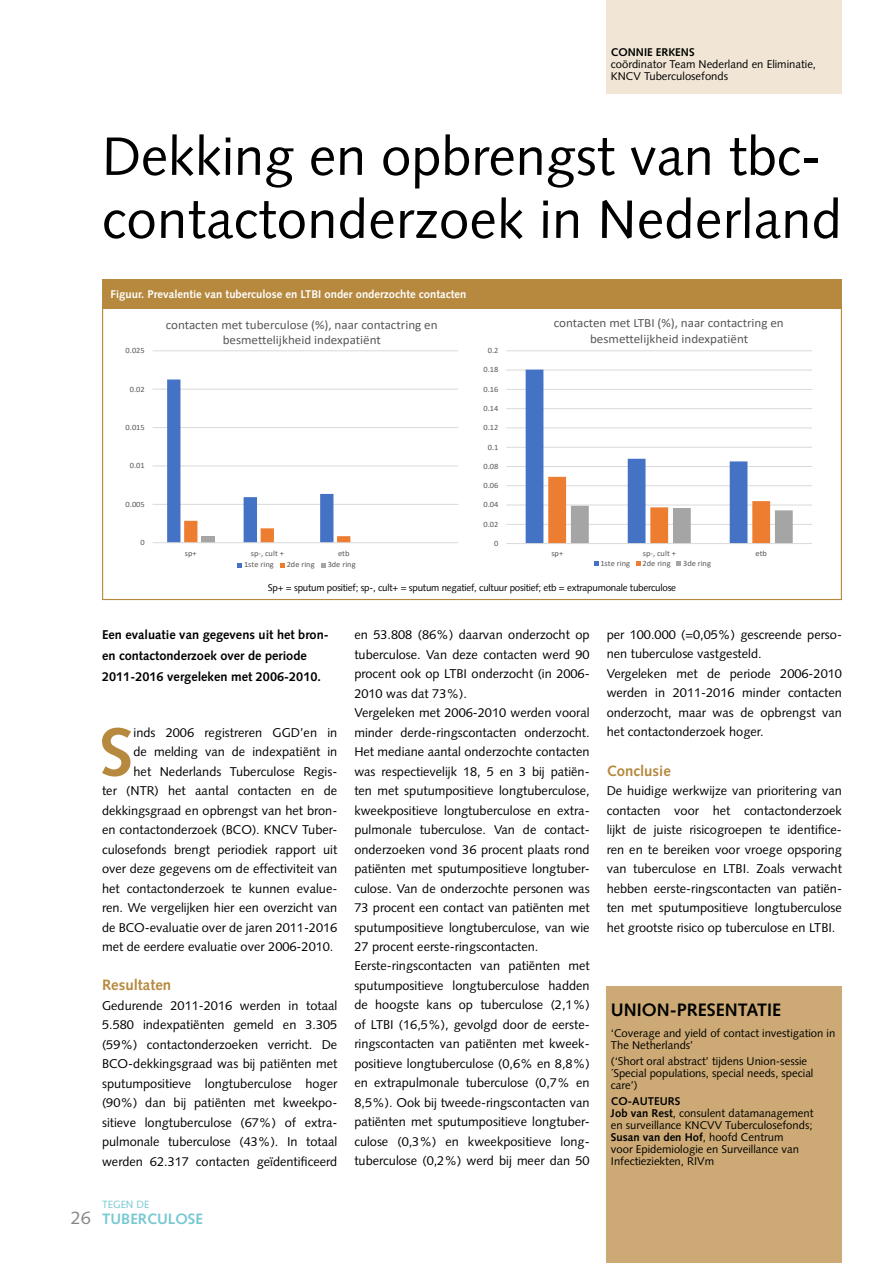
<style>
.page{position:relative;width:893px;height:1263px;background:#fff}
.page>*{position:absolute;margin:0;border:0;box-sizing:border-box;transform-origin:0 0}
.t1{font:700 67.95px "Syntax";color:#b6893f}
.t2{font:54px/63px "Syntax";letter-spacing:.01em;color:#000}
.t3{font:700 18px "Syntax";color:#000}
.t4{font:700 15px "Syntax";color:#b6893f}
.t5{font:700 15px "Syntax";color:#77c8d2}
.t6{font:12.75px/19.5px "Syntax";color:#000;text-align:justify}
.t7{font:700 12.75px/21px "Syntax";color:#000}
.t8{font:12.6px/15.5px "Calibri";letter-spacing:-.005em;color:#595959;text-align:center;scale:1.04 1}
.t9{font:11.25px/12px "Syntax";color:#000}
.t10{font:700 11.25px "Syntax";color:#fff}
.t11{font:700 11.25px "Syntax";color:#000}
.t12{font:10.5px "Syntax";color:#77c8d2}
.t13{font:9.75px "Syntax";letter-spacing:-.02em;color:#000}
.t14{font:8.1px "Calibri";color:#595959;scale:1.04 1}
.s1{font-weight:400;font-size:18px;color:#878787}
.s2{font-weight:700}
</style>
<div class="page">
<div style="left:607px;top:0;width:235px;height:93px;background:#f1e5d5"></div>
<div style="left:607px;top:986px;width:235px;height:277px;background:#cdaa75"></div>
<div style="left:102px;top:279px;width:740px;height:30px;background:#b6893f"></div>
<svg style="left:152px;top:350px;width:307px;height:218px"></svg>
<svg style="left:506px;top:350px;width:307px;height:216px"></svg>
<p class="t11" style="left:611px;top:46px;width:85px">CONNIE ERKENS</p>
<p class="t9" style="left:611px;top:58px;width:207px">coördinator Team Nederland en Eliminatie,<br>KNCV Tuberculosefonds</p>
<h2 class="t2" style="left:102px;top:125px;width:741px">Dekking en opbrengst van tbc&shy;contactonderzoek in Nederland</h2>
<p class="t10" style="left:111px;top:288px;width:357px">Figuur. Prevalentie van tuberculose en LTBI onder onderzochte contacten</p>
<p class="t14" style="left:126px;top:345px;width:20px">0.025</p>
<p class="t8" style="left:166px;top:316px;width:263px">contacten met tuberculose (%), naar contactring en besmettelijkheid indexpatiënt</p>
<p class="t14" style="left:488px;top:345px;width:12px">0.2</p>
<p class="t8" style="left:554px;top:315px;width:223px">contacten met LTBI (%), naar contactring en besmettelijkheid indexpatiënt</p>
<p class="t14" style="left:484px;top:364px;width:16px">0.18</p>
<p class="t14" style="left:130px;top:383px;width:16px">0.02</p>
<p class="t14" style="left:484px;top:383px;width:16px">0.16</p>
<p class="t14" style="left:484px;top:403px;width:16px">0.14</p>
<p class="t14" style="left:126px;top:422px;width:20px">0.015</p>
<p class="t14" style="left:484px;top:422px;width:16px">0.12</p>
<p class="t14" style="left:488px;top:441px;width:12px">0.1</p>
<p class="t14" style="left:130px;top:460px;width:16px">0.01</p>
<p class="t14" style="left:484px;top:460px;width:16px">0.08</p>
<p class="t14" style="left:484px;top:480px;width:16px">0.06</p>
<p class="t14" style="left:126px;top:498px;width:20px">0.005</p>
<p class="t14" style="left:484px;top:499px;width:16px">0.04</p>
<p class="t14" style="left:484px;top:518px;width:16px">0.02</p>
<p class="t14" style="left:141px;top:537px;width:6px">0</p>
<p class="t14" style="left:494px;top:538px;width:6px">0</p>
<p class="t14" style="left:185px;top:547px;width:13px">sp+</p>
<p class="t14" style="left:251px;top:547px;width:33px">sp-, cult +</p>
<p class="t14" style="left:338px;top:547px;width:12px">etb</p>
<p class="t14" style="left:551px;top:548px;width:13px">sp+</p>
<p class="t14" style="left:643px;top:548px;width:33px">sp-, cult +</p>
<p class="t14" style="left:756px;top:548px;width:12px">etb</p>
<p class="t14" style="left:244px;top:559px;width:30px">1ste ring</p>
<p class="t14" style="left:287px;top:559px;width:28px">2de ring</p>
<p class="t14" style="left:328px;top:559px;width:28px">3de ring</p>
<p class="t14" style="left:600px;top:558px;width:30px">1ste ring</p>
<p class="t14" style="left:643px;top:558px;width:28px">2de ring</p>
<p class="t14" style="left:683px;top:558px;width:28px">3de ring</p>
<p class="t13" style="left:268px;top:582px;width:410px">Sp+ = sputum positief; sp-, cult+ = sputum negatief, cultuur positief; etb = extrapumonale tuberculose</p>
<p class="t7" style="left:102px;top:624px;width:228px">Een evaluatie van gegevens uit het bron&shy;en contactonderzoek over de periode<br>2011-2016 vergeleken met 2006-2010.</p>
<h1 class="t1" style="left:100px;top:713px;width:35px">S</h1>
<p class="t6" style="left:134px;top:722px;width:205px">inds 2006 registreren GGD’en in</p>
<p class="t6" style="left:134px;top:742px;width:205px">de melding van de indexpatiënt in</p>
<p class="t6" style="left:134px;top:761px;width:205px">het Nederlands Tuberculose Regis-</p>
<p class="t6" style="left:102px;top:781px;width:237px">ter (NTR) het aantal contacten en de</p>
<p class="t6" style="left:102px;top:800px;width:237px">dekkingsgraad en opbrengst van het bron-</p>
<p class="t6" style="left:102px;top:820px;width:237px">en contactonderzoek (BCO). KNCV Tuber-</p>
<p class="t6" style="left:102px;top:839px;width:237px">culosefonds brengt periodiek rapport uit</p>
<p class="t6" style="left:102px;top:859px;width:237px">over deze gegevens om de effectiviteit van</p>
<p class="t6" style="left:102px;top:878px;width:237px">het contactonderzoek te kunnen evalue-</p>
<p class="t6" style="left:102px;top:898px;width:237px">ren. We vergelijken hier een overzicht van</p>
<p class="t6" style="left:102px;top:917px;width:237px">de BCO-evaluatie over de jaren 2011-2016</p>
<p class="t6" style="left:102px;top:937px;width:233px">met de eerdere evaluatie over 2006-2010.</p>
<p class="t4" style="left:102px;top:976px;width:71px">Resultaten</p>
<p class="t6" style="left:102px;top:995px;width:237px">Gedurende 2011-2016 werden in totaal 5.580 indexpatiënten gemeld en 3.305 (59%) contactonderzoeken verricht. De BCO-dekkingsgraad was bij patiënten met sputumpositieve longtuberculose hoger (90%) dan bij patiënten met kweekpo&shy;sitieve longtuberculose (67%) of extra&shy;pulmonale tuberculose (43%). In totaal werden 62.317 contacten geïdentificeerd</p>
<p class="t12" style="left:102px;top:1198px;width:49px">TEGEN DE</p>
<p class="t5" style="left:71px;top:1210px;width:133px"><span class="s1">26</span> TUBERCULOSE</p>
<p class="t6" style="left:354px;top:625px;width:237px;text-align:left">en 53.808 (86%) daarvan onderzocht op tuberculose. Van deze contacten werd 90 procent ook op LTBI onderzocht (in 2006- 2010 was dat 73%).<br>Vergeleken met 2006-2010 werden vooral minder derde-ringscontacten onderzocht.<br>Het mediane aantal onderzochte contacten was respectievelijk 18, 5 en 3 bij patiën&shy;ten met sputumpositieve longtuberculose, kweekpositieve longtuberculose en extra&shy;pulmonale tuberculose. Van de contact&shy;onderzoeken vond 36 procent plaats rond patiënten met sputumpositieve longtuber&shy;culose. Van de onderzochte personen was 73 procent een contact van patiënten met sputumpositieve longtuberculose, van wie 27 procent eerste-ringscontacten.<br>Eerste-ringscontacten van patiënten met sputumpositieve longtuberculose hadden de hoogste kans op tuberculose (2,1%) of LTBI (16,5%), gevolgd door de eerste&shy;ringscontacten van patiënten met kweek&shy;positieve longtuberculose (0,6% en 8,8%) en extrapulmonale tuberculose (0,7% en 8,5%). Ook bij tweede-ringscontacten van patiënten met sputumpositieve longtuber&shy;culose (0,3%) en kweekpositieve long&shy;tuberculose (0,2%) werd bij meer dan 50</p>
<p class="t6" style="left:607px;top:625px;width:237px;text-align:left">per 100.000 (=0,05%) gescreende perso&shy;nen tuberculose vastgesteld.<br>Vergeleken met de periode 2006-2010 werden in 2011-2016 minder contacten onderzocht, maar was de opbrengst van het contactonderzoek hoger.</p>
<p class="t4" style="left:607px;top:762px;width:66px">Conclusie</p>
<p class="t6" style="left:607px;top:781px;width:237px">De huidige werkwijze van prioritering van contacten voor het contactonderzoek lijkt de juiste risicogroepen te identifice&shy;ren en te bereiken voor vroege opsporing van tuberculose en LTBI. Zoals verwacht hebben eerste-ringscontacten van patiën&shy;ten met sputumpositieve longtuberculose het grootste risico op tuberculose en LTBI.</p>
<h3 class="t3" style="left:611px;top:1000px;width:172px">UNION-PRESENTATIE</h3>
<p class="t9" style="left:611px;top:1027px;width:226px">‘Coverage and yield of contact investigation in<br>The Netherlands’</p>
<p class="t9" style="left:611px;top:1055px;width:204px">(‘Short oral abstract’ tijdens Union-sessie ´Special populations, special needs, special care’)</p>
<p class="t9" style="left:611px;top:1095px;width:204px"><span class="s2">CO-AUTEURS<br>Job van Rest</span>, consulent datamanagement en surveillance KNCVV Tuberculosefonds;<br><span class="s2">Susan van den Hof</span>, hoofd Centrum<br>voor Epidemiologie en Surveillance van<br>Infectieziekten, RIVm</p>
</div>
